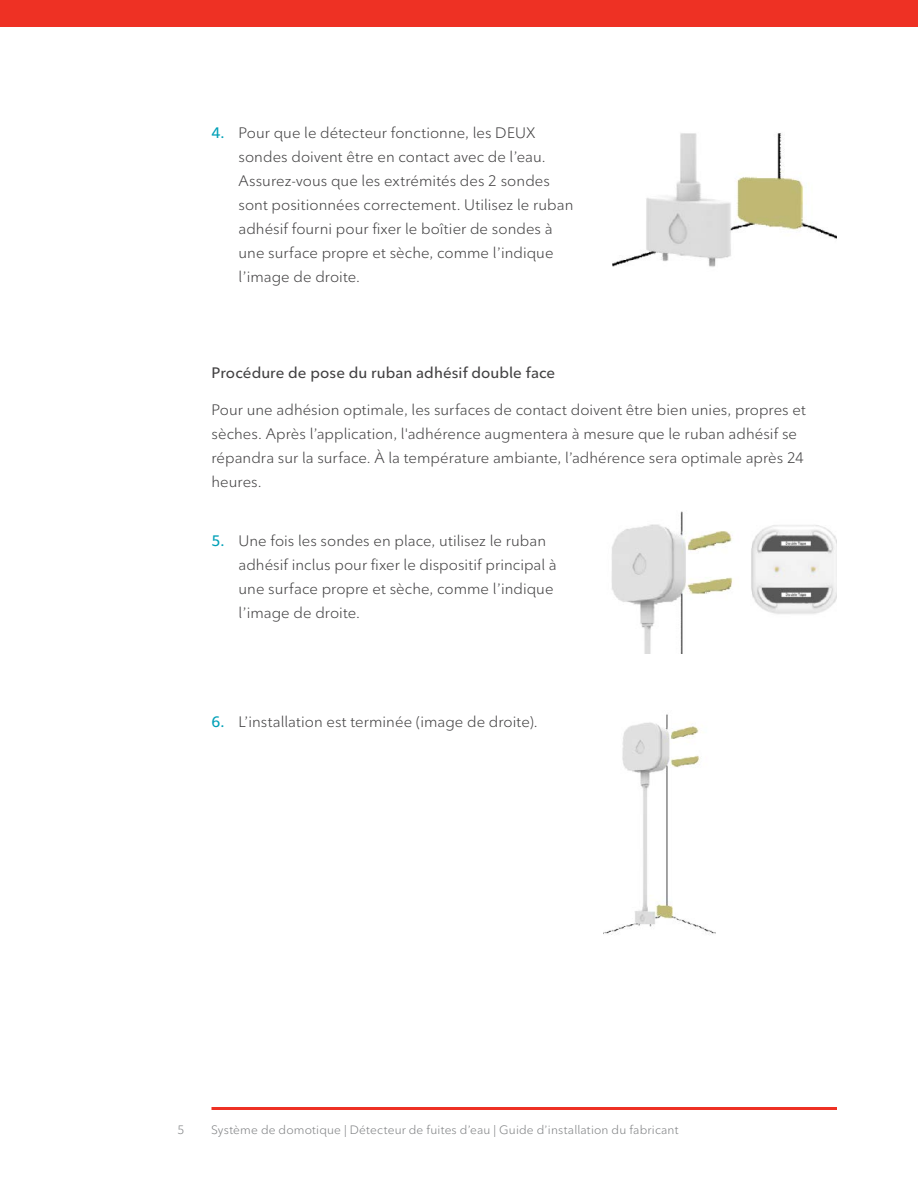
<style>
.page{position:relative;width:918px;height:1188px;background:#fff}
.page>*{position:absolute;margin:0;border:0;box-sizing:border-box;transform-origin:0 0}
.t1{font:15px/24px "Ted Next";letter-spacing:.005em;color:#424142}
.t2{font:600 15px "Ted Next";letter-spacing:.005em;color:#424142}
.t3{font:12px "Ted Next";letter-spacing:.015em;color:#808284}
.s1{font-weight:600;color:#00a0b7}
</style>
<div class="page">
<div style="left:0;top:0;width:918px;height:27px;background:#ee3124"></div>
<img style="left:612px;top:133px;width:225px;height:134px">
<img style="left:611px;top:511px;width:226px;height:143px">
<img style="left:603px;top:714px;width:112px;height:221px">
<hr style="left:212px;top:1107px;width:625px;height:3px;background:#ee3124">
<p class="t1" style="left:238px;top:120px;width:336px;text-indent:-27px"><span class="s1">4.</span> Pour que le détecteur fonctionne, les DEUX sondes doivent être en contact avec de l’eau.<br>Assurez-vous que les extrémités des 2 sondes sont positionnées correctement. Utilisez le ruban adhésif fourni pour fixer le boîtier de sondes à une surface propre et sèche, comme l’indique l’image de droite.</p>
<p class="t2" style="left:212px;top:363px;width:345px">Procédure de pose du ruban adhésif double face</p>
<p class="t1" style="left:212px;top:398px;width:596px">Pour une adhésion optimale, les surfaces de contact doivent être bien unies, propres et sèches. Après l’application, l'adhérence augmentera à mesure que le ruban adhésif se répandra sur la surface. À la température ambiante, l’adhérence sera optimale après 24 heures.</p>
<p class="t1" style="left:238px;top:528px;width:320px;text-indent:-27px"><span class="s1">5.</span> Une fois les sondes en place, utilisez le ruban adhésif inclus pour fixer le dispositif principal à une surface propre et sèche, comme l’indique l’image de droite.</p>
<p class="t1" style="left:212px;top:710px;width:328px"><span class="s1">6.</span> L’installation est terminée (image de droite).</p>
<p class="t3" style="left:178px;top:1123px;width:8px">5</p>
<p class="t3" style="left:211px;top:1123px;width:469px">Système de domotique | Détecteur de fuites d’eau | Guide d’installation du fabricant</p>
</div>
